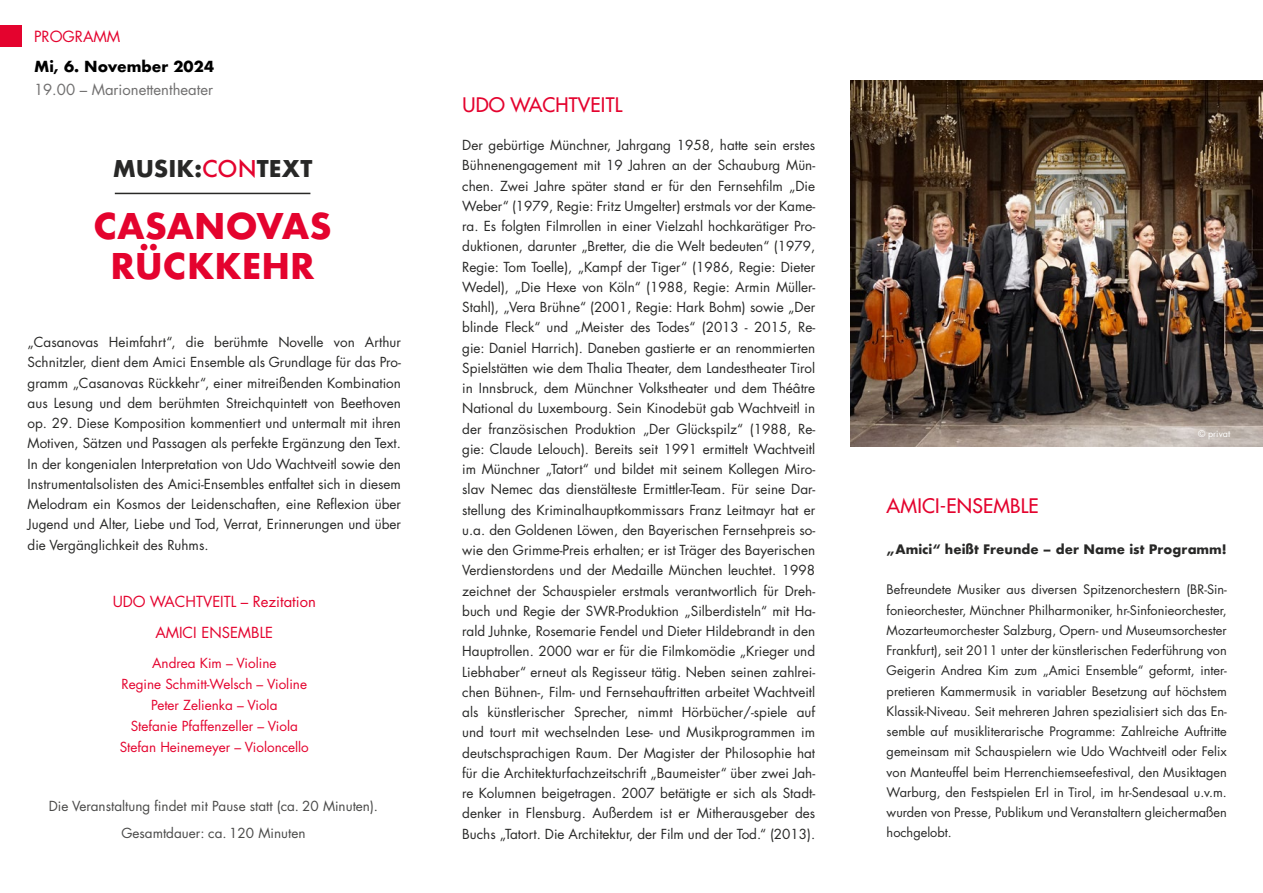
<style>
.page{position:relative;width:1263px;height:893px;background:#fff}
.page>*{position:absolute;margin:0;border:0;box-sizing:border-box;transform-origin:0 0}
.t1{font:700 34.5px/40.5px "Futura";color:#e4032e;text-align:center}
.t2{font:700 22.5px "Futura";letter-spacing:.005em;color:#282827}
.t3{font:500 19.5px "Futura LT Pro";letter-spacing:.01em;color:#e4032e}
.t4{font:15px "Futura LT Pro";color:#e4032e}
.t5{font:14.85px/31.5px "Futura LT Pro";color:#e4032e;text-align:center}
.t6{font:14.85px "Futura LT Pro";color:#706f6f}
.t7{font:700 14.85px "Futura";color:#000}
.t8{font:13.5px/20.2px "Futura LT Pro";color:#282827;text-align:justify}
.t9{font:13.5px/21px "Futura LT Pro";color:#e4032e;text-align:center}
.t10{font:13.5px/27.3px "Futura LT Pro";color:#4a4a49;text-align:center}
.t11{font:12.75px/20.2px "Futura LT Pro";color:#282827;text-align:justify}
.t12{font:700 12.75px "Futura";color:#282827}
.t13{font:9px "Futura LT Pro";color:#fff}
.s1{font-weight:500;color:#e4032e}
</style>
<div class="page">
<div style="left:0;top:26px;width:21px;height:21px;background:#e4032e"></div>
<hr style="left:115px;top:193px;width:195px;height:1px;background:#282827">
<img style="left:850px;top:81px;width:413px;height:365px">
<p class="t4" style="left:34px;top:26px;width:88px">PROGRAMM</p>
<p class="t7" style="left:34px;top:56px;width:182px">Mi, 6. November 2024</p>
<p class="t6" style="left:34px;top:80px;width:181px">19.00 – Marionettentheater</p>
<h2 class="t2" style="left:113px;top:153px;width:201px">MUSIK:<span class="s1">CON</span>TEXT</h2>
<h1 class="t1" style="left:93px;top:205px;width:240px">CASANOVAS<br>RÜCKKEHR</h1>
<p class="t8" style="left:28px;top:332px;width:375px">„Casanovas Heimfahrt“, die berühmte Novelle von Arthur Schnitzler, dient dem Amici Ensemble als Grundlage für das Pro&shy;gramm „Casanovas Rückkehr“, einer mitreißenden Kombination aus Lesung und dem berühmten Streichquintett von Beethoven op. 29. Diese Komposition kommentiert und untermalt mit ihren Motiven, Sätzen und Passagen als perfekte Ergänzung den Text.<br>In der kongenialen Interpretation von Udo Wachtveitl sowie den Instrumentalsolisten des Amici-Ensembles entfaltet sich in diesem Melodram ein Kosmos der Leidenschaften, eine Reflexion über Jugend und Alter, Liebe und Tod, Verrat, Erinnerungen und über die Vergänglichkeit des Ruhms.</p>
<p class="t5" style="left:113px;top:585px;width:205px">UDO WACHTVEITL – Rezitation<br>AMICI ENSEMBLE</p>
<p class="t9" style="left:120px;top:652px;width:191px">Andrea Kim – Violine<br>Regine Schmitt-Welsch – Violine<br>Peter Zelienka – Viola<br>Stefanie Pfaffenzeller – Viola<br>Stefan Heinemeyer – Violoncello</p>
<p class="t10" style="left:49px;top:792px;width:331px">Die Veranstaltung findet mit Pause statt (ca. 20 Minuten).<br>Gesamtdauer: ca. 120 Minuten</p>
<h3 class="t3" style="left:462px;top:91px;width:161px">UDO WACHTVEITL</h3>
<p class="t8" style="left:462px;top:135px;width:354px">Der gebürtige Münchner, Jahrgang 1958, hatte sein erstes Bühnenengagement mit 19 Jahren an der Schauburg Mün&shy;chen. Zwei Jahre später stand er für den Fernsehfilm „Die Weber“ (1979, Regie: Fritz Umgelter) erstmals vor der Kame&shy;ra. Es folgten Filmrollen in einer Vielzahl hochkarätiger Pro&shy;duktionen, darunter „Bretter, die die Welt bedeuten“ (1979, Regie: Tom Toelle), „Kampf der Tiger“ (1986, Regie: Dieter Wedel), „Die Hexe von Köln“ (1988, Regie: Armin Müller-Stahl), „Vera Brühne“ (2001, Regie: Hark Bohm) sowie „Der blinde Fleck“ und „Meister des Todes“ (2013 - 2015, Re&shy;gie: Daniel Harrich). Daneben gastierte er an renommierten Spielstätten wie dem Thalia Theater, dem Landestheater Tirol in Innsbruck, dem Münchner Volkstheater und dem Théâtre National du Luxembourg. Sein Kinodebüt gab Wachtveitl in der französischen Produktion „Der Glückspilz“ (1988, Re&shy;gie: Claude Lelouch). Bereits seit 1991 ermittelt Wachtveitl im Münchner „Tatort“ und bildet mit seinem Kollegen Miro&shy;slav Nemec das dienstälteste Ermittler-Team. Für seine Dar&shy;stellung des Kriminalhauptkommissars Franz Leitmayr hat er u.a. den Goldenen Löwen, den Bayerischen Fernsehpreis so&shy;wie den Grimme-Preis erhalten; er ist Träger des Bayerischen Verdienstordens und der Medaille München leuchtet. 1998 zeichnet der Schauspieler erstmals verantwortlich für Dreh&shy;buch und Regie der SWR-Produktion „Silberdisteln“ mit Ha&shy;rald Juhnke, Rosemarie Fendel und Dieter Hildebrandt in den Hauptrollen. 2000 war er für die Filmkomödie „Krieger und Liebhaber“ erneut als Regisseur tätig. Neben seinen zahlrei&shy;chen Bühnen-, Film- und Fernsehauftritten arbeitet Wachtveitl als künstlerischer Sprecher, nimmt Hörbücher/-spiele auf und tourt mit wechselnden Lese- und Musikprogrammen im deutschsprachigen Raum. Der Magister der Philosophie hat für die Architekturfachzeitschrift „Baumeister“ über zwei Jah&shy;re Kolumnen beigetragen. 2007 betätigte er sich als Stadt&shy;denker in Flensburg. Außerdem ist er Mitherausgeber des Buchs „Tatort. Die Architektur, der Film und der Tod.“ (2013).</p>
<h3 class="t3" style="left:887px;top:491px;width:154px">AMICI-ENSEMBLE</h3>
<p class="t13" style="left:1198px;top:427px;width:34px">© privat</p>
<p class="t12" style="left:887px;top:540px;width:342px">„Amici“ heißt Freunde – der Name ist Programm!</p>
<p class="t11" style="left:887px;top:579px;width:342px">Befreundete Musiker aus diversen Spitzenorchestern (BR-Sin&shy;fonieorchester, Münchner Philharmoniker, hr-Sinfonieorchester, Mozarteumorchester Salzburg, Opern- und Museumsorchester Frankfurt), seit 2011 unter der künstlerischen Federführung von Geigerin Andrea Kim zum „Amici Ensemble“ geformt, inter&shy;pretieren Kammermusik in variabler Besetzung auf höchstem Klassik-Niveau. Seit mehreren Jahren spezialisiert sich das En&shy;semble auf musikliterarische Programme: Zahlreiche Auftritte gemeinsam mit Schauspielern wie Udo Wachtveitl oder Felix von Manteuffel beim Herrenchiemseefestival, den Musiktagen Warburg, den Festspielen Erl in Tirol, im hr-Sendesaal u.v.m. wurden von Presse, Publikum und Veranstaltern gleichermaßen hochgelobt.</p>
</div>
